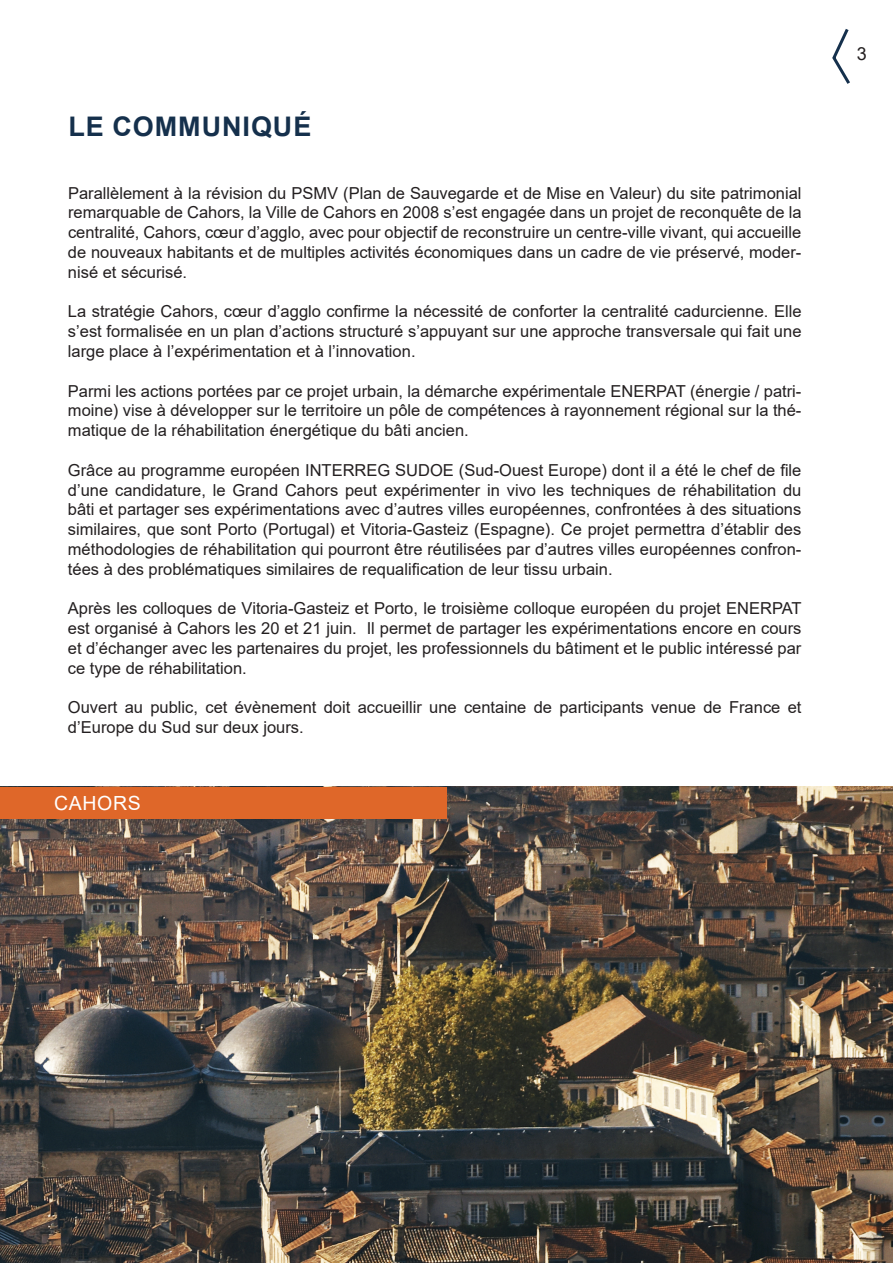
<style>
.page{position:relative;width:893px;height:1263px;background:#fff}
.page>*{position:absolute;margin:0;border:0;box-sizing:border-box;transform-origin:0 0}
.t1{font:700 27px "Arial";letter-spacing:.035em;color:#15304c}
.t2{font:19.5px "Arial";color:#fff}
.t3{font:18px "Arial";color:#231f20}
.t4{font:16.5px/19.8px "Arial";color:#231f20;text-align:justify}
</style>
<div class="page">
<img style="left:0;top:787px;width:893px;height:476px">
<svg style="left:832px;top:29px;width:18px;height:55px"></svg>
<div style="left:0;top:787px;width:446px;height:32px;background:#df6729"></div>
<h1 class="t1" style="left:69px;top:107px;width:244px">LE COMMUNIQUé</h1>
<p class="t4" style="left:68px;top:183px;width:735px">Parallèlement à la révision du PSMV (Plan de Sauvegarde et de Mise en Valeur) du site patrimonial remarquable de Cahors, la Ville de Cahors en 2008 s’est engagée dans un projet de reconquête de la centralité, Cahors, cœur d’agglo, avec pour objectif de reconstruire un centre-ville vivant, qui accueille de nouveaux habitants et de multiples activités économiques dans un cadre de vie préservé, moder&shy;nisé et sécurisé.</p>
<p class="t4" style="left:68px;top:302px;width:735px">La stratégie Cahors, cœur d’agglo confirme la nécessité de conforter la centralité cadurcienne. Elle s’est formalisée en un plan d’actions structuré s’appuyant sur une approche transversale qui fait une large place à l’expérimentation et à l’innovation.</p>
<p class="t4" style="left:68px;top:381px;width:735px">Parmi les actions portées par ce projet urbain, la démarche expérimentale ENERPAT (énergie / patri&shy;moine) vise à développer sur le territoire un pôle de compétences à rayonnement régional sur la thé&shy;matique de la réhabilitation énergétique du bâti ancien.</p>
<p class="t4" style="left:68px;top:460px;width:735px">Grâce au programme européen INTERREG SUDOE (Sud-Ouest Europe) dont il a été le chef de file d’une candidature, le Grand Cahors peut expérimenter in vivo les techniques de réhabilitation du bâti et partager ses expérimentations avec d’autres villes européennes, confrontées à des situations similaires, que sont Porto (Portugal) et Vitoria-Gasteiz (Espagne). Ce projet permettra d’établir des méthodologies de réhabilitation qui pourront être réutilisées par d’autres villes européennes confron&shy;tées à des problématiques similaires de requalification de leur tissu urbain.</p>
<p class="t4" style="left:68px;top:599px;width:735px">Après les colloques de Vitoria-Gasteiz et Porto, le troisième colloque européen du projet ENERPAT est organisé à Cahors les 20 et 21 juin. Il permet de partager les expérimentations encore en cours et d’échanger avec les partenaires du projet, les professionnels du bâtiment et le public intéressé par ce type de réhabilitation.</p>
<p class="t4" style="left:68px;top:698px;width:735px">Ouvert au public, cet évènement doit accueillir une centaine de participants venue de France et d’Europe du Sud sur deux jours.</p>
<p class="t2" style="left:54px;top:789px;width:59px">Cahors</p>
<p class="t3" style="left:857px;top:41px;width:12px">3</p>
</div>
